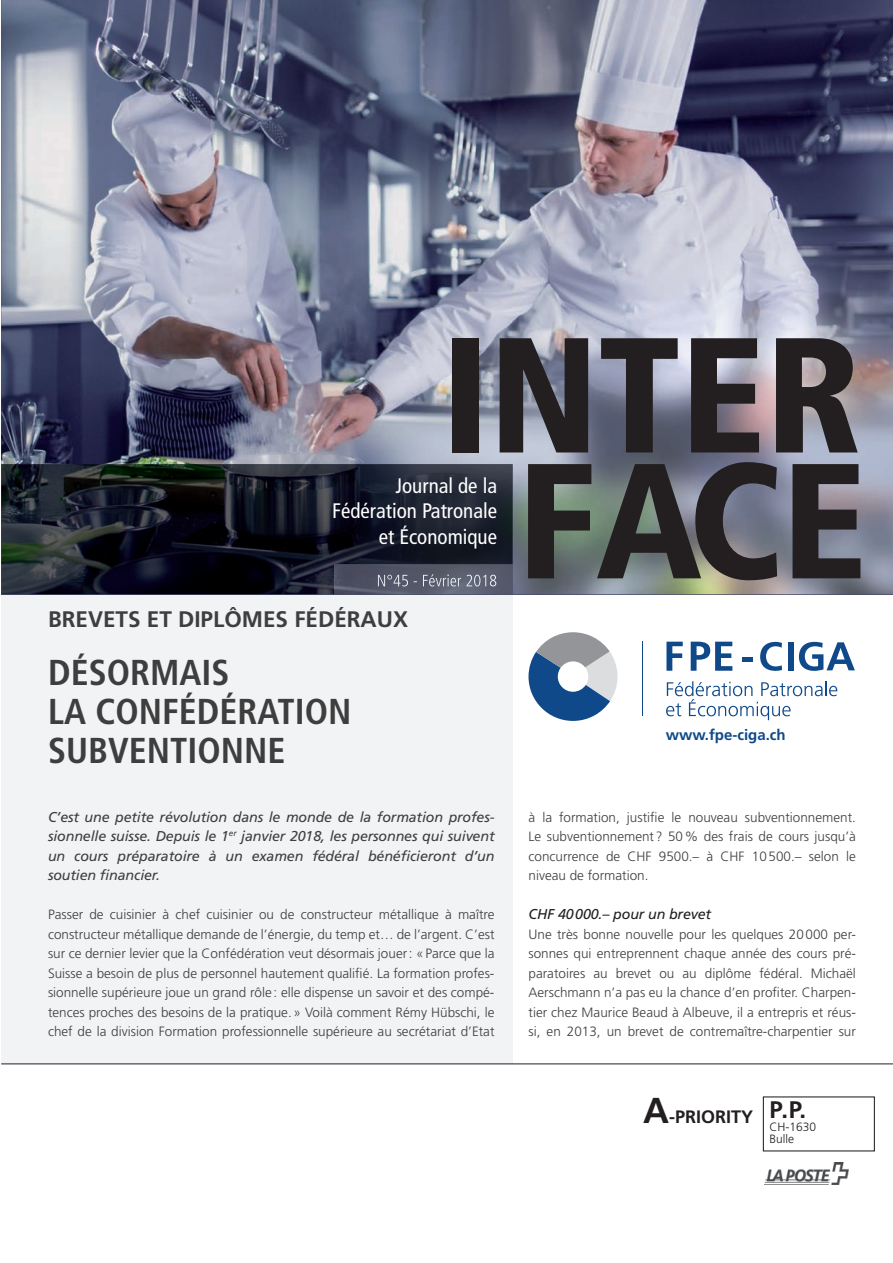
<style>
.page{position:relative;width:893px;height:1263px;background:#fff}
.page>*{position:absolute;margin:0;border:0;box-sizing:border-box;transform-origin:0 0}
.t1{font:900 condensed 163.65px/125.9px "Frutiger";color:#231f20;text-align:center}
.t2{font:700 condensed 36px/39px "Frutiger";color:#3e3e3f}
.t3{font:700 24px "Frutiger";color:#231f20}
.t4{font:700 22.5px "Frutiger";color:#3e3e3f}
.t5{font:condensed 21px/25.2px "Frutiger";color:#fff;text-align:right}
.t6{font:700 18px "Frutiger LT Std";color:#231f20}
.t7{font:700 15px "Frutiger";color:#0f498a}
.t8{font:italic 14.25px/19.5px "Frutiger";letter-spacing:-.01em;color:#3e3e3f;text-align:justify}
.t9{font:italic 14.25px "Frutiger";letter-spacing:-.01em;color:#231f20}
.t10{font:300 13.5px/19.5px "Frutiger";color:#3e3e3f;text-align:justify}
.t11{font:300 12px/12px "Frutiger";color:#231f20}
.s1{font-size:36px}
</style>
<div class="page">
<div style="left:1px;top:594px;width:512px;height:470px;background:#f2f3f4"></div>
<img style="left:1px;top:0;width:892px;height:594px">
<img style="left:1px;top:464px;width:512px;height:130px">
<svg style="left:666px;top:681px;width:171px;height:39px"></svg>
<svg style="left:666px;top:642px;width:17px;height:29px"></svg>
<svg style="left:691px;top:642px;width:41px;height:29px"></svg>
<div style="left:742px;top:657px;width:10px;height:5px;background:#0f498a"></div>
<svg style="left:760px;top:642px;width:22px;height:29px"></svg>
<div style="left:789px;top:642px;width:5px;height:28px;background:#0f498a"></div>
<svg style="left:799px;top:642px;width:56px;height:29px"></svg>
<hr style="left:642px;top:642px;width:1px;height:74px;background:#0f498a">
<svg style="left:528px;top:632px;width:89px;height:89px"></svg>
<img style="left:334px;top:564px;width:179px;height:30px">
<img style="left:378px;top:574px;width:118px;height:12px">
<img style="left:764px;top:1162px;width:84px;height:22px">
<div style="left:763px;top:1096px;width:112px;height:55px;border:1px solid #231f20"></div>
<hr style="left:1px;top:1063px;width:892px;height:1px;background:#231f20">
<h1 class="t1" style="left:441px;top:332px;width:427px">INTER<br>FACE</h1>
<h3 class="t5" style="left:332px;top:473px;width:166px">Journal de la<br>Fédération Patronale et Économique</h3>
<h3 class="t4" style="left:48px;top:606px;width:362px">BREVETS ET DIPLÔMES FÉDÉRAUX</h3>
<h2 class="t2" style="left:48px;top:653px;width:305px">DÉSORMAIS<br>LA CONFÉDÉRATION<br>SUBVENTIONNE</h2>
<p class="t8" style="left:48px;top:807px;width:448px">C’est une petite révolution dans le monde de la formation profes&shy;sionnelle suisse. Depuis le 1<sup>er</sup> janvier 2018, les personnes qui suivent un cours préparatoire à un examen fédéral bénéficieront d’un soutien financier.</p>
<p class="t10" style="left:48px;top:905px;width:448px">Passer de cuisinier à chef cuisinier ou de constructeur métallique à maître constructeur métallique demande de l’énergie, du temp et… de l’argent. C’est sur ce dernier levier que la Confédération veut désormais jouer: «Parce que la Suisse a besoin de plus de personnel hautement qualifié. La formation profes&shy;sionnelle supérieure joue un grand rôle : elle dispense un savoir et des compé&shy;tences proches des besoins de la pratique.» Voilà comment Rémy Hübschi, le chef de la division Formation professionnelle supérieure au secrétariat d’Etat</p>
<p class="t7" style="left:666px;top:726px;width:122px">www.fpe-ciga.ch</p>
<p class="t10" style="left:528px;top:807px;width:329px">à la formation, justifie le nouveau subventionnement.<br>Le subventionnement? 50% des frais de cours jusqu’à concurrence de CHF 9500.– à CHF 10500.– selon le niveau de formation.</p>
<p class="t9" style="left:528px;top:906px;width:184px">CHF 40000.– pour un brevet</p>
<p class="t10" style="left:528px;top:924px;width:329px">Une très bonne nouvelle pour les quelques 20000 per&shy;sonnes qui entreprennent chaque année des cours pré&shy;paratoires au brevet ou au diplôme fédéral. Michaël Aerschmann n’a pas eu la chance d’en profiter. Charpen&shy;tier chez Maurice Beaud à Albeuve, il a entrepris et réus&shy;si, en 2013, un brevet de contremaître-charpentier sur</p>
<h3 class="t6" style="left:643px;top:1106px;width:167px"><span class="s1">A</span>-PRIORITY <sup>P.P.</sup></h3>
<p class="t11" style="left:772px;top:1118px;width:48px">CH-1630<br>Bulle</p>
<h3 class="t3" style="left:769px;top:1095px;width:38px">P.P.</h3>
<p class="t11" style="left:769px;top:1121px;width:48px">CH-1630<br>Bulle</p>
</div>
